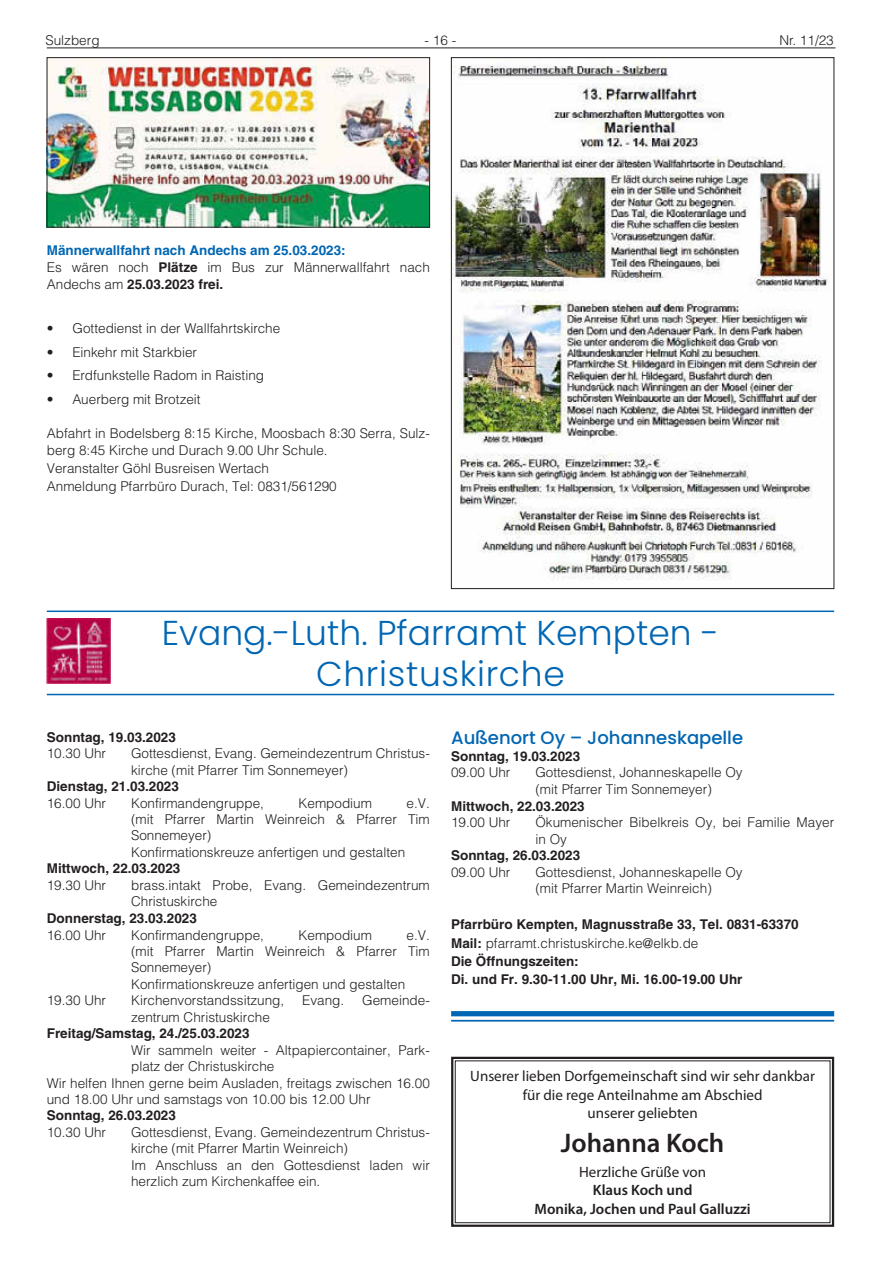
<style>
.page{position:relative;width:881px;height:1263px;background:#fff}
.page>*{position:absolute;margin:0;border:0;box-sizing:border-box;transform-origin:0 0}
.t1{font:300 34.5px/41.4px "Poppins";color:#0166b3;text-align:center}
.t2{font:600 27px "Myriad Pro";color:#231f20}
.t3{font:500 18px "Poppins";color:#0166b3}
.t4{font:15px/18.6px "Myriad Pro";color:#231f20;text-align:center}
.t5{font:600 15px/18.6px "Myriad Pro";color:#231f20;text-align:center}
.t6{font:300 13.5px/16.4px "Helvetica LT";color:#231f20}
.t7{font:700 13.5px/18.3px "Helvetica LT";color:#231f20}
.s1{font-weight:700;color:#0166b3}
.s2{font-weight:700}
.s3{font-weight:300}
</style>
<div class="page">
<hr style="left:47px;top:48px;width:788px;height:1px;background:#231f20">
<img style="left:47px;top:619px;width:63px;height:65px">
<hr style="left:47px;top:610px;width:786px;height:2px;background:#0166b3">
<hr style="left:47px;top:694px;width:786px;height:1px;background:#0166b3">
<img style="left:49px;top:59px;width:378px;height:166px">
<div style="left:47px;top:57px;width:382px;height:170px;border:1px solid #231f20"></div>
<img style="left:453px;top:59px;width:375px;height:521px">
<svg style="left:451px;top:1057px;width:382px;height:170px"></svg>
<div style="left:454px;top:1060px;width:376px;height:163px;border:1px solid #231f20"></div>
<div style="left:451px;top:1011px;width:382px;height:5px;background:#0166b3"></div>
<hr style="left:451px;top:1020px;width:382px;height:1px;background:#0166b3">
<p class="t6" style="left:45px;top:32px;width:56px">Sulzberg</p>
<p class="t6" style="left:424px;top:32px;width:33px">- 16 -</p>
<p class="t6" style="left:779px;top:32px;width:56px">Nr. 11/23</p>
<p class="t6" style="left:47px;top:242px;width:384px;line-height:16.8px"><span class="s1">Männerwallfahrt nach Andechs am 25.03.2023:<br></span>Es wären noch <span class="s2">Plätze</span> im Bus zur Männerwallfahrt nach<br>Andechs am <span class="s2">25.03.2023 frei.</span></p>
<p class="t6" style="left:47px;top:320px;width:235px">• Gottedienst in der Wallfahrtskirche</p>
<p class="t6" style="left:47px;top:343px;width:152px">• Einkehr mit Starkbier</p>
<p class="t6" style="left:47px;top:367px;width:219px">• Erdfunkstelle Radom in Raisting</p>
<p class="t6" style="left:47px;top:391px;width:155px">• Auerberg mit Brotzeit</p>
<p class="t6" style="left:47px;top:425px;width:384px">Abfahrt in Bodelsberg 8:15 Kirche, Moosbach 8:30 Serra, Sulz&shy;berg 8:45 Kirche und Durach 9.00 Uhr Schule.</p>
<p class="t6" style="left:47px;top:459px;width:291px;line-height:18.3px">Veranstalter Göhl Busreisen Wertach<br>Anmeldung Pfarrbüro Durach, Tel: 0831/561290</p>
<h1 class="t1" style="left:162px;top:612px;width:558px">Evang.-Luth. Pfarramt Kempten -<br>Christuskirche</h1>
<p class="t7" style="left:47px;top:728px;width:131px">Sonntag, 19.03.2023</p>
<p class="t6" style="left:47px;top:745px;width:61px">10.30 Uhr</p>
<p class="t6" style="left:131px;top:745px;width:300px">Gottesdienst, Evang. Gemeindezentrum Christus&shy;kirche (mit Pfarrer Tim Sonnemeyer)</p>
<p class="t7" style="left:47px;top:777px;width:134px">Dienstag, 21.03.2023</p>
<p class="t6" style="left:47px;top:795px;width:61px">16.00 Uhr</p>
<p class="t6" style="left:131px;top:795px;width:134px">Konfirmandengruppe,</p>
<p class="t6" style="left:298px;top:795px;width:75px">Kempodium</p>
<p class="t6" style="left:131px;top:795px;width:300px;text-indent:275px">e.V. (mit Pfarrer Martin Weinreich &amp; Pfarrer Tim<br>Sonnemeyer)<br>Konfirmationskreuze anfertigen und gestalten</p>
<p class="t7" style="left:47px;top:859px;width:135px">Mittwoch, 22.03.2023</p>
<p class="t6" style="left:47px;top:877px;width:61px">19.30 Uhr</p>
<p class="t6" style="left:131px;top:877px;width:300px">brass.intakt Probe, Evang. Gemeindezentrum<br>Christuskirche</p>
<p class="t7" style="left:47px;top:909px;width:152px">Donnerstag, 23.03.2023</p>
<p class="t6" style="left:47px;top:926px;width:61px">16.00 Uhr</p>
<p class="t6" style="left:131px;top:926px;width:134px">Konfirmandengruppe,</p>
<p class="t6" style="left:298px;top:926px;width:75px">Kempodium</p>
<p class="t6" style="left:131px;top:926px;width:300px;text-indent:275px">e.V. (mit Pfarrer Martin Weinreich &amp; Pfarrer Tim<br>Sonnemeyer)<br>Konfirmationskreuze anfertigen und gestalten</p>
<p class="t6" style="left:47px;top:992px;width:61px">19.30 Uhr</p>
<p class="t6" style="left:131px;top:992px;width:155px">Kirchenvorstandssitzung,</p>
<p class="t6" style="left:302px;top:992px;width:44px">Evang.</p>
<p class="t6" style="left:362px;top:992px;width:69px">Gemeinde-</p>
<p class="t6" style="left:131px;top:1008px;width:140px">zentrum Christuskirche</p>
<p class="t7" style="left:47px;top:1024px;width:204px">Freitag/Samstag, 24./25.03.2023</p>
<p class="t6" style="left:131px;top:1042px;width:300px">Wir sammeln weiter - Altpapiercontainer, Park-</p>
<p class="t6" style="left:131px;top:1058px;width:145px">platz der Christuskirche</p>
<p class="t6" style="left:47px;top:1075px;width:384px">Wir helfen Ihnen gerne beim Ausladen, freitags zwischen 16.00</p>
<p class="t6" style="left:47px;top:1091px;width:325px">und 18.00 Uhr und samstags von 10.00 bis 12.00 Uhr</p>
<p class="t7" style="left:47px;top:1106px;width:131px">Sonntag, 26.03.2023</p>
<p class="t6" style="left:47px;top:1124px;width:61px">10.30 Uhr</p>
<p class="t6" style="left:131px;top:1124px;width:300px">Gottesdienst, Evang. Gemeindezentrum Christus&shy;kirche (mit Pfarrer Martin Weinreich)<br>Im Anschluss an den Gottesdienst laden wir herzlich zum Kirchenkaffee ein.</p>
<h3 class="t3" style="left:451px;top:727px;width:293px">Außenort Oy – Johanneskapelle</h3>
<p class="t7" style="left:451px;top:746px;width:131px">Sonntag, 19.03.2023</p>
<p class="t6" style="left:451px;top:764px;width:61px">09.00 Uhr</p>
<p class="t6" style="left:535px;top:764px;width:209px;line-height:16.8px">Gottesdienst, Johanneskapelle Oy (mit Pfarrer Tim Sonnemeyer)</p>
<p class="t7" style="left:451px;top:796px;width:135px">Mittwoch, 22.03.2023</p>
<p class="t6" style="left:451px;top:814px;width:61px">19.00 Uhr</p>
<p class="t6" style="left:535px;top:814px;width:300px">Ökumenischer Bibelkreis Oy, bei Familie Mayer in Oy</p>
<p class="t7" style="left:451px;top:846px;width:131px">Sonntag, 26.03.2023</p>
<p class="t6" style="left:451px;top:863px;width:61px">09.00 Uhr</p>
<p class="t6" style="left:535px;top:863px;width:209px;line-height:16.8px">Gottesdienst, Johanneskapelle Oy (mit Pfarrer Martin Weinreich)</p>
<p class="t7" style="left:451px;top:915px;width:349px">Pfarrbüro Kempten, Magnusstraße 33, Tel. 0831-63370<br>Mail: <span class="s3">pfarramt.christuskirche.ke@elkb.de<br></span>Die Öffnungszeiten:<br>Di. und Fr. 9.30-11.00 Uhr, Mi. 16.00-19.00 Uhr</p>
<p class="t4" style="left:470px;top:1066px;width:346px">Unserer lieben Dorfgemeinschaft sind wir sehr dankbar für die rege Anteilnahme am Abschied<br>unserer geliebten</p>
<h2 class="t2" style="left:560px;top:1125px;width:165px">Johanna Koch</h2>
<p class="t4" style="left:579px;top:1162px;width:128px">Herzliche Grüße von</p>
<p class="t5" style="left:534px;top:1180px;width:217px">Klaus Koch und<br>Monika, Jochen und Paul Galluzzi</p>
</div>
